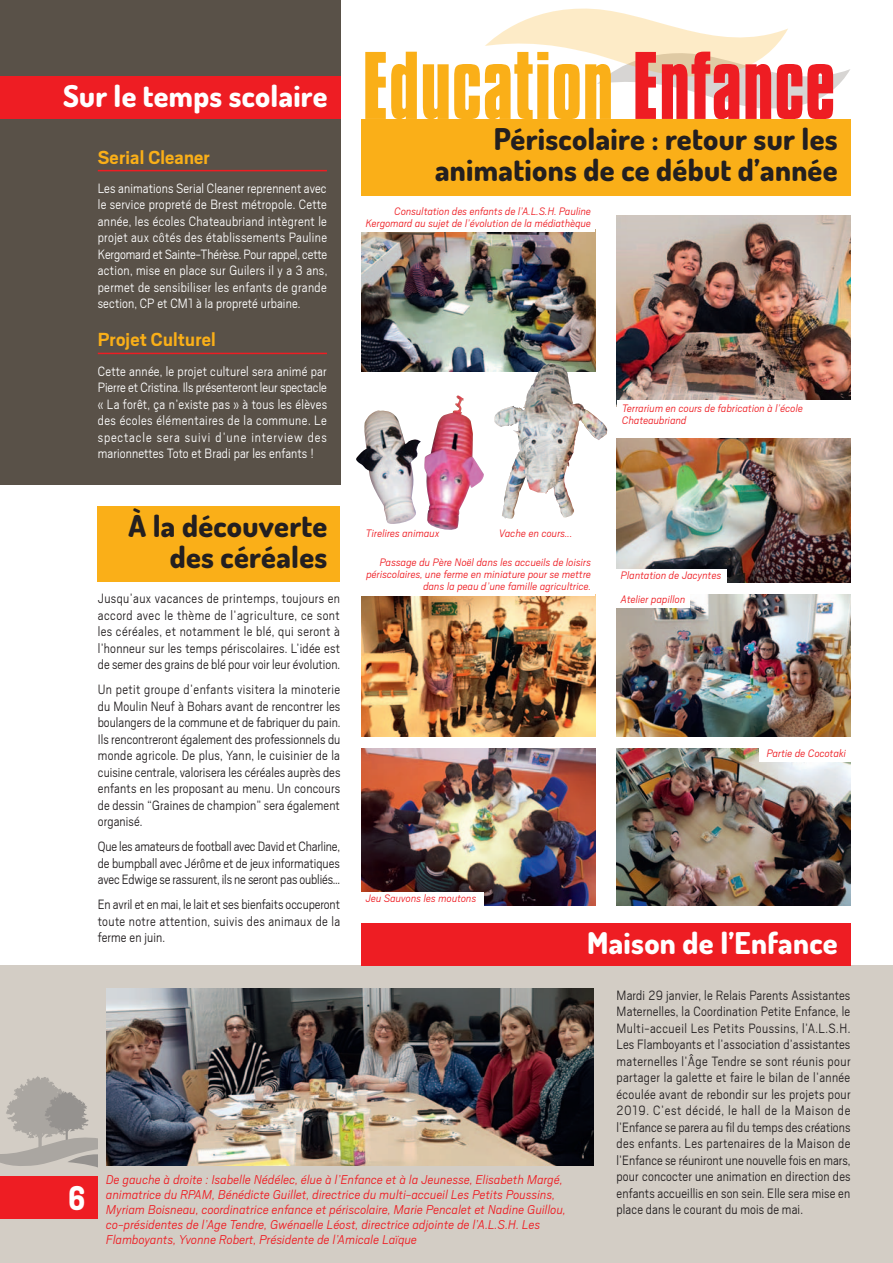
<style>
.page{position:relative;width:893px;height:1263px;background:#fff}
.page>*{position:absolute;margin:0;border:0;box-sizing:border-box;transform-origin:0 0}
.t1{font:700 82.5px "Compacta BT";letter-spacing:.01em;color:#faaf18;scale:.91 1}
.t2{font:800 33px "Dosis";color:#fff;scale:.9 1}
.t3{font:800 30px/31.5px "Dosis";letter-spacing:.01em;color:#231f20;text-align:right}
.t4{font:800 30px "Dosis";letter-spacing:.01em;color:#fff}
.t5{font:700 21px "Scout";letter-spacing:.01em;color:#faaf18}
.t6{font:300 15px/16.5px "Scout";letter-spacing:.01em;color:#231f20;text-align:justify;scale:.92 1}
.t7{font:300 15px/16.5px "Scout";letter-spacing:.01em;color:#fff;text-align:justify;scale:.92 1}
.t8{font:italic 300 14.25px/15px "Scout";letter-spacing:.01em;color:#ee1d23}
.t9{font:italic 300 12px/12px "Scout";letter-spacing:.01em;color:#ee1d23;text-align:right}
.s1{color:#ee1d23}
</style>
<div class="page">
<div style="left:0;top:965px;width:893px;height:298px;background:#d3cdc5"></div>
<div style="left:0;top:0;width:340px;height:485px;background:#595148"></div>
<div style="left:0;top:1176px;width:98px;height:42px;background:#ee1d23"></div>
<svg style="left:0;top:1076px;width:98px;height:92px"></svg>
<div style="left:0;top:77px;width:340px;height:42px;background:#ee1d23"></div>
<svg style="left:485px;top:8px;width:365px;height:101px"></svg>
<hr style="left:98px;top:170px;width:229px;height:1px;background:#ee1d23">
<hr style="left:98px;top:353px;width:229px;height:1px;background:#ee1d23">
<img style="left:106px;top:989px;width:488px;height:176px">
<div style="left:361px;top:119px;width:489px;height:77px;background:#faaf18"></div>
<div style="left:98px;top:506px;width:242px;height:75px;background:#faaf18"></div>
<div style="left:361px;top:923px;width:489px;height:42px;background:#ee1d23"></div>
<img style="left:617px;top:438px;width:233px;height:145px">
<img style="left:362px;top:232px;width:233px;height:140px">
<img style="left:361px;top:596px;width:234px;height:141px">
<img style="left:617px;top:594px;width:233px;height:143px">
<img style="left:617px;top:748px;width:233px;height:158px">
<img style="left:361px;top:748px;width:234px;height:158px">
<img style="left:617px;top:216px;width:233px;height:184px">
<div style="left:617px;top:593px;width:73px;height:15px;background:#fff"></div>
<div style="left:617px;top:569px;width:110px;height:15px;background:#fff"></div>
<div style="left:361px;top:892px;width:123px;height:15px;background:#fff"></div>
<div style="left:759px;top:747px;width:91px;height:15px;background:#fff"></div>
<img style="left:356px;top:395px;width:128px;height:135px">
<img style="left:494px;top:363px;width:57px;height:128px">
<h3 class="t4" style="left:63px;top:77px;width:266px">Sur le temps scolaire</h3>
<h3 class="t5" style="left:98px;top:143px;width:114px">Serial Cleaner</h3>
<p class="t7" style="left:98px;top:179px;width:251px">Les animations Serial Cleaner reprennent avec le service propreté de Brest métropole. Cette année, les écoles Chateaubriand intègrent le projet aux côtés des établissements Pauline Kergomard et Sainte-Thérèse. Pour rappel, cette action, mise en place sur Guilers il y a 3 ans, permet de sensibiliser les enfants de grande section, CP et CM1 à la propreté urbaine.</p>
<h3 class="t5" style="left:98px;top:326px;width:119px">Projet Culturel</h3>
<p class="t7" style="left:98px;top:362px;width:251px">Cette année, le projet culturel sera animé par Pierre et Cristina. Ils présenteront leur spectacle « La forêt, ça n’existe pas » à tous les élèves des écoles élémentaires de la commune. Le spectacle sera suivi d’une interview des marionnettes Toto et Bradi par les enfants !</p>
<h3 class="t3" style="left:128px;top:509px;width:200px">À la découverte des céréales</h3>
<p class="t6" style="left:98px;top:589px;width:265px">Jusqu’aux vacances de printemps, toujours en accord avec le thème de l’agriculture, ce sont les céréales, et notamment le blé, qui seront à l’honneur sur les temps périscolaires. L’idée est de semer des grains de blé pour voir leur évolution.</p>
<p class="t6" style="left:98px;top:680px;width:265px">Un petit groupe d’enfants visitera la minoterie du Moulin Neuf à Bohars avant de rencontrer les boulangers de la commune et de fabriquer du pain.<br>Ils rencontreront également des professionnels du monde agricole. De plus, Yann, le cuisinier de la cuisine centrale, valorisera les céréales auprès des enfants en les proposant au menu. Un concours de dessin “Graines de champion” sera également organisé.</p>
<p class="t6" style="left:98px;top:837px;width:265px">Que les amateurs de football avec David et Charline, de bumpball avec Jérôme et de jeux informatiques avec Edwige se rassurent, ils ne seront pas oubliés…</p>
<p class="t6" style="left:98px;top:895px;width:265px">En avril et en mai, le lait et ses bienfaits occuperont toute notre attention, suivis des animaux de la ferme en juin.</p>
<h1 class="t1" style="left:362px;top:36px;width:521px">Education <span class="s1">Enfance</span></h1>
<h3 class="t3" style="left:435px;top:123px;width:404px">Périscolaire : retour sur les animations de ce début d’année</h3>
<p class="t9" style="left:366px;top:205px;width:227px">Consultation des enfants de l’A.L.S.H. Pauline<br>Kergomard au sujet de l’évolution de la médiathèque</p>
<p class="t9" style="left:622px;top:402px;width:182px;text-align:left">Terrarium en cours de fabrication à l’école<br>Chateaubriand</p>
<p class="t9" style="left:366px;top:527px;width:75px">Tirelires animaux</p>
<p class="t9" style="left:499px;top:527px;width:75px">Vache en cours...</p>
<p class="t9" style="left:366px;top:555px;width:226px">Passage du Père Noël dans les accueils de loisirs périscolaires, une ferme en miniature pour se mettre dans la peau d’une famille agricultrice.</p>
<p class="t9" style="left:621px;top:568px;width:102px">Plantation de Jacyntes</p>
<p class="t9" style="left:621px;top:593px;width:66px">Atelier papillon</p>
<p class="t9" style="left:366px;top:892px;width:112px">Jeu Sauvons les moutons</p>
<p class="t9" style="left:767px;top:747px;width:81px">Partie de Cocotaki</p>
<h3 class="t4" style="left:587px;top:923px;width:252px">Maison de l’Enfance</h3>
<h2 class="t2" style="left:68px;top:1176px;width:20px">6</h2>
<p class="t8" style="left:106px;top:1171px;width:461px">De gauche à droite : Isabelle Nédélec, élue à l’Enfance et à la Jeunesse, Elisabeth Margé, animatrice du RPAM, Bénédicte Guillet, directrice du multi-accueil Les Petits Poussins, Myriam Boisneau, coordinatrice enfance et périscolaire, Marie Pencalet et Nadine Guillou, co-présidentes de l’Age Tendre, Gwénaelle Léost, directrice adjointe de l’A.L.S.H. Les Flamboyants, Yvonne Robert, Présidente de l’Amicale Laïque</p>
<p class="t6" style="left:617px;top:986px;width:256px">Mardi 29 janvier, le Relais Parents Assistantes Maternelles, la Coordination Petite Enfance, le Multi-accueil Les Petits Poussins, l’A.L.S.H.<br>Les Flamboyants et l’association d’assistantes maternelles l’Âge Tendre se sont réunis pour partager la galette et faire le bilan de l’année écoulée avant de rebondir sur les projets pour 2019. C’est décidé, le hall de la Maison de l’Enfance se parera au fil du temps des créations des enfants. Les partenaires de la Maison de l’Enfance se réuniront une nouvelle fois en mars, pour concocter une animation en direction des enfants accueillis en son sein. Elle sera mise en place dans le courant du mois de mai.</p>
</div>
